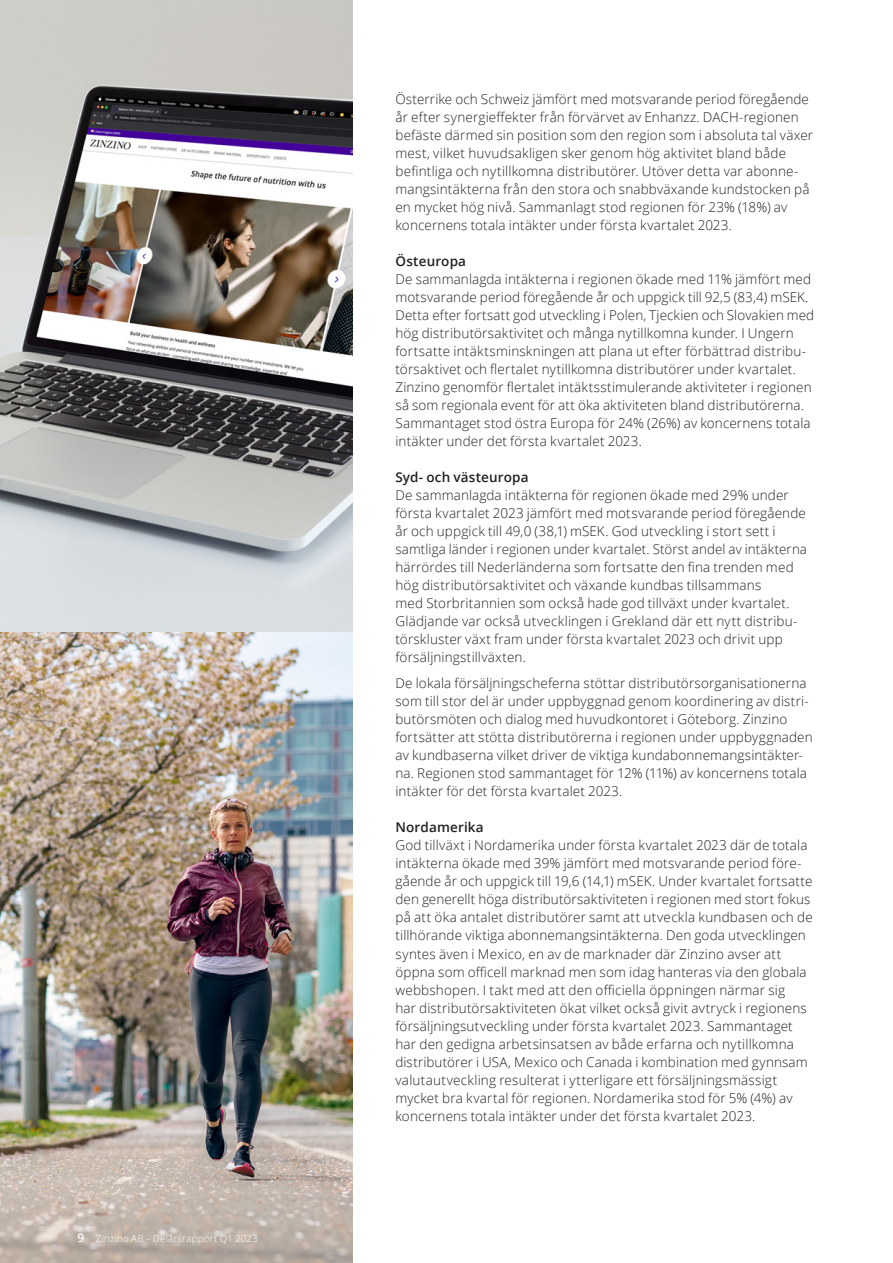
<style>
.page{position:relative;width:893px;height:1263px;background:#fff}
.page>*{position:absolute;margin:0;border:0;box-sizing:border-box;transform-origin:0 0}
.Body_text_9_12{font:300 13.5px/18px "Open Sans";letter-spacing:.01em;color:#231f20}
.Body_text_9_12-2{font:600 13.5px "Open Sans";letter-spacing:.01em;color:#231f20}
.t1{font:300 9.75px "Open Sans";letter-spacing:.025em;color:#fff}
.s1{font-weight:600;font-size:12px}
</style>
<div class="page">
<img style="left:0;top:1px;width:353px;height:1262px">
<p class="t1" style="left:78px;top:1231px;width:182px"><span class="s1">9</span> Zinzino AB – Delårsrapport Q1 2023</p>
<p class="Body_text_9_12" style="left:395px;top:90px;width:419px">Österrike och Schweiz jämfört med motsvarande period föregående år efter synergieffekter från förvärvet av Enhanzz. DACH-regionen befäste därmed sin position som den region som i absoluta tal växer mest, vilket huvudsakligen sker genom hög aktivitet bland både befintliga och nytillkomna distributörer. Utöver detta var abonne&shy;mangsintäkterna från den stora och snabbväxande kundstocken på en mycket hög nivå. Sammanlagt stod regionen för 23% (18%) av koncernens totala intäkter under första kvartalet 2023.</p>
<p class="Body_text_9_12-2" style="left:395px;top:252px;width:72px">Östeuropa</p>
<p class="Body_text_9_12" style="left:395px;top:270px;width:420px">De sammanlagda intäkterna i regionen ökade med 11% jämfört med motsvarande period föregående år och uppgick till 92,5 (83,4) mSEK.<br>Detta efter fortsatt god utveckling i Polen, Tjeckien och Slovakien med hög distributörsaktivitet och många nytillkomna kunder. I Ungern fortsatte intäktsminskningen att plana ut efter förbättrad distribu&shy;törsaktivet och flertalet nytillkomna distributörer under kvartalet.<br>Zinzino genomför flertalet intäktsstimulerande aktiviteter i regionen så som regionala event för att öka aktiviteten bland distributörerna.<br>Sammantaget stod östra Europa för 24% (26%) av koncernens totala intäkter under det första kvartalet 2023.</p>
<p class="Body_text_9_12-2" style="left:395px;top:468px;width:135px">Syd- och västeuropa</p>
<p class="Body_text_9_12" style="left:395px;top:486px;width:413px">De sammanlagda intäkterna för regionen ökade med 29% under första kvartalet 2023 jämfört med motsvarande period föregående år och uppgick till 49,0 (38,1) mSEK. God utveckling i stort sett i samtliga länder i regionen under kvartalet. Störst andel av intäkterna härrördes till Nederländerna som fortsatte den fina trenden med hög distributörsaktivitet och växande kundbas tillsammans<br>med Storbritannien som också hade god tillväxt under kvartalet.<br>Glädjande var också utvecklingen i Grekland där ett nytt distribu&shy;törskluster växt fram under första kvartalet 2023 och drivit upp försäljningstillväxten.</p>
<p class="Body_text_9_12" style="left:395px;top:674px;width:419px">De lokala försäljningscheferna stöttar distributörsorganisationerna som till stor del är under uppbyggnad genom koordinering av distri&shy;butörsmöten och dialog med huvudkontoret i Göteborg. Zinzino fortsätter att stötta distributörerna i regionen under uppbyggnaden av kundbaserna vilket driver de viktiga kundabonnemangsintäkter&shy;na. Regionen stod sammantaget för 12% (11%) av koncernens totala intäkter för det första kvartalet 2023.</p>
<p class="Body_text_9_12-2" style="left:395px;top:818px;width:90px">Nordamerika</p>
<p class="Body_text_9_12" style="left:395px;top:836px;width:419px">God tillväxt i Nordamerika under första kvartalet 2023 där de totala intäkterna ökade med 39% jämfört med motsvarande period före&shy;gående år och uppgick till 19,6 (14,1) mSEK. Under kvartalet fortsatte den generellt höga distributörsaktiviteten i regionen med stort fokus på att öka antalet distributörer samt att utveckla kundbasen och de tillhörande viktiga abonnemangsintäkterna. Den goda utvecklingen syntes även i Mexico, en av de marknader där Zinzino avser att öppna som officell marknad men som idag hanteras via den globala webbshopen. I takt med att den officiella öppningen närmar sig<br>har distributörsaktiviteten ökat vilket också givit avtryck i regionens försäljningsutveckling under första kvartalet 2023. Sammantaget har den gedigna arbetsinsatsen av både erfarna och nytillkomna distributörer i USA, Mexico och Canada i kombination med gynnsam valutautveckling resulterat i ytterligare ett försäljningsmässigt mycket bra kvartal för regionen. Nordamerika stod för 5% (4%) av koncernens totala intäkter under det första kvartalet 2023.</p>
</div>
